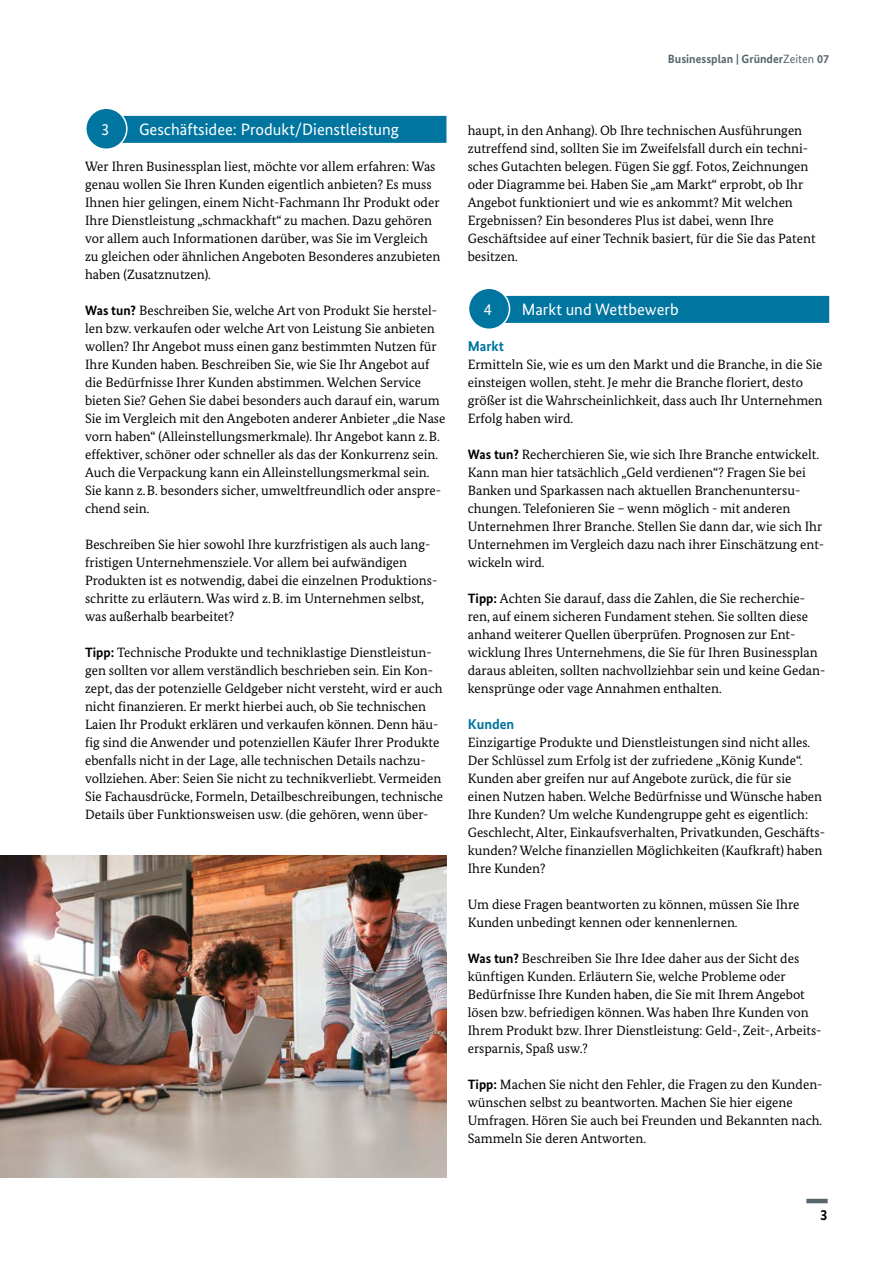
<style>
.page{position:relative;width:893px;height:1263px;background:#fff}
.page>*{position:absolute;margin:0;border:0;box-sizing:border-box;transform-origin:0 0}
.t1{font:16.5px "Bundes Sans";color:#fff}
.t2{font:700 15px "Bundes Sans";color:#000}
.t3{font:700 14.25px "Bundes Sans";color:#0075a0}
.t4{font:13.5px/18px "Bundes Serif";color:#000}
.t5{font:700 12px "Bundes Sans";color:#57666d}
.s1{font-weight:400}
.s2{font-family:"Bundes Sans";font-weight:700}
</style>
<div class="page">
<hr style="left:806px;top:1199px;width:22px;height:4px;background:#57666d">
<div style="left:98px;top:116px;width:348px;height:27px;background:#0075a0"></div>
<div style="left:480px;top:296px;width:349px;height:27px;background:#0075a0"></div>
<svg style="left:86px;top:108px;width:41px;height:41px"></svg>
<div style="left:91px;top:116px;width:30px;height:27px;background:#0075a0"></div>
<div style="left:85px;top:107px;width:43px;height:43px;border:2px solid #fff;border-radius:50%"></div>
<img style="left:0;top:855px;width:446px;height:323px">
<svg style="left:468px;top:288px;width:41px;height:41px"></svg>
<div style="left:474px;top:296px;width:30px;height:27px;background:#0075a0"></div>
<div style="left:468px;top:287px;width:42px;height:43px;border:2px solid #fff;border-radius:50%"></div>
<p class="t5" style="left:668px;top:52px;width:163px">Businessplan | Gründer<span class="s1">Zeiten</span> 07</p>
<h3 class="t1" style="left:139px;top:119px;width:262px">Geschäftsidee: Produkt/Dienstleistung</h3>
<p class="t4" style="left:85px;top:157px;width:357px">Wer Ihren Businessplan liest, möchte vor allem erfahren: Was genau wollen Sie Ihren Kunden eigentlich anbieten? Es muss Ihnen hier gelingen, einem Nicht-Fachmann Ihr Produkt oder Ihre Dienstleistung „schmackhaft“ zu machen. Dazu gehören vor allem auch Informationen darüber, was Sie im Vergleich zu gleichen oder ähnlichen Angeboten Besonderes anzubieten haben (Zusatznutzen).</p>
<p class="t4" style="left:85px;top:301px;width:362px"><span class="s2">Was tun?</span> Beschreiben Sie, welche Art von Produkt Sie herstel&shy;len bzw. verkaufen oder welche Art von Leistung Sie anbieten wollen? Ihr Angebot muss einen ganz bestimmten Nutzen für Ihre Kunden haben. Beschreiben Sie, wie Sie Ihr Angebot auf die Bedürfnisse Ihrer Kunden abstimmen. Welchen Service bieten Sie? Gehen Sie dabei besonders auch darauf ein, warum Sie im Vergleich mit den Angeboten anderer Anbieter „die Nase vorn haben“ (Alleinstellungsmerkmale). Ihr Angebot kann z.B. effektiver, schöner oder schneller als das der Konkurrenz sein.<br>Auch die Verpackung kann ein Alleinstellungsmerkmal sein.<br>Sie kann z.B. besonders sicher, umweltfreundlich oder anspre&shy;chend sein.</p>
<p class="t4" style="left:85px;top:535px;width:352px">Beschreiben Sie hier sowohl Ihre kurzfristigen als auch lang-- fristigen Unternehmensziele. Vor allem bei aufwändigen Produkten ist es notwendig, dabei die einzelnen Produktions&shy;schritte zu erläutern. Was wird z.B. im Unternehmen selbst, was außerhalb bearbeitet?</p>
<p class="t4" style="left:85px;top:643px;width:360px"><span class="s2">Tipp:</span> Technische Produkte und techniklastige Dienstleistun&shy;gen sollten vor allem verständlich beschrieben sein. Ein Kon&shy;zept, das der potenzielle Geldgeber nicht versteht, wird er auch nicht finanzieren. Er merkt hierbei auch, ob Sie technischen Laien Ihr Produkt erklären und verkaufen können. Denn häu&shy;fig sind die Anwender und potenziellen Käufer Ihrer Produkte ebenfalls nicht in der Lage, alle technischen Details nachzu&shy;vollziehen. Aber: Seien Sie nicht zu technikverliebt. Vermeiden Sie Fachausdrücke, Formeln, Detailbeschreibungen, technische Details über Funktionsweisen usw. (die gehören, wenn über-</p>
<h3 class="t1" style="left:101px;top:119px;width:10px">3</h3>
<p class="t4" style="left:468px;top:121px;width:349px">haupt, in den Anhang). Ob Ihre technischen Ausführungen zutreffend sind, sollten Sie im Zweifelsfall durch ein techni&shy;sches Gutachten belegen. Fügen Sie ggf. Fotos, Zeichnungen oder Diagramme bei. Haben Sie „am Markt“ erprobt, ob Ihr Angebot funktioniert und wie es ankommt? Mit welchen Ergebnissen? Ein besonderes Plus ist dabei, wenn Ihre Geschäftsidee auf einer Technik basiert, für die Sie das Patent besitzen.</p>
<h3 class="t1" style="left:484px;top:299px;width:10px">4</h3>
<h3 class="t1" style="left:522px;top:299px;width:158px">Markt und Wettbewerb</h3>
<h4 class="t3" style="left:468px;top:337px;width:38px">Markt</h4>
<p class="t4" style="left:468px;top:355px;width:356px">Ermitteln Sie, wie es um den Markt und die Branche, in die Sie einsteigen wollen, steht. Je mehr die Branche floriert, desto größer ist die Wahrscheinlichkeit, dass auch Ihr Unternehmen Erfolg haben wird.</p>
<p class="t4" style="left:468px;top:445px;width:358px"><span class="s2">Was tun?</span> Recherchieren Sie, wie sich Ihre Branche entwickelt.<br>Kann man hier tatsächlich „Geld verdienen“? Fragen Sie bei Banken und Sparkassen nach aktuellen Branchenuntersu&shy;chungen. Telefonieren Sie – wenn möglich - mit anderen Unternehmen Ihrer Branche. Stellen Sie dann dar, wie sich Ihr Unternehmen im Vergleich dazu nach ihrer Einschätzung ent&shy;wickeln wird.</p>
<p class="t4" style="left:468px;top:589px;width:359px"><span class="s2">Tipp:</span> Achten Sie darauf, dass die Zahlen, die Sie recherchie&shy;ren, auf einem sicheren Fundament stehen. Sie sollten diese anhand weiterer Quellen überprüfen. Prognosen zur Ent&shy;wicklung Ihres Unternehmens, die Sie für Ihren Businessplan daraus ableiten, sollten nachvollziehbar sein und keine Gedan&shy;kensprünge oder vage Annahmen enthalten.</p>
<h4 class="t3" style="left:468px;top:715px;width:48px">Kunden</h4>
<p class="t4" style="left:468px;top:733px;width:359px">Einzigartige Produkte und Dienstleistungen sind nicht alles.<br>Der Schlüssel zum Erfolg ist der zufriedene „König Kunde“.<br>Kunden aber greifen nur auf Angebote zurück, die für sie einen Nutzen haben. Welche Bedürfnisse und Wünsche haben Ihre Kunden? Um welche Kundengruppe geht es eigentlich:<br>Geschlecht, Alter, Einkaufsverhalten, Privatkunden, Geschäfts&shy;kunden? Welche finanziellen Möglichkeiten (Kaufkraft) haben Ihre Kunden?</p>
<p class="t4" style="left:468px;top:895px;width:333px">Um diese Fragen beantworten zu können, müssen Sie Ihre<br>Kunden unbedingt kennen oder kennenlernen.</p>
<p class="t4" style="left:468px;top:949px;width:355px"><span class="s2">Was tun?</span> Beschreiben Sie Ihre Idee daher aus der Sicht des künftigen Kunden. Erläutern Sie, welche Probleme oder Bedürfnisse Ihre Kunden haben, die Sie mit Ihrem Angebot lösen bzw. befriedigen können. Was haben Ihre Kunden von Ihrem Produkt bzw. Ihrer Dienstleistung: Geld-, Zeit-, Arbeits&shy;ersparnis, Spaß usw.?</p>
<p class="t4" style="left:468px;top:1075px;width:356px"><span class="s2">Tipp:</span> Machen Sie nicht den Fehler, die Fragen zu den Kunden&shy;wünschen selbst zu beantworten. Machen Sie hier eigene Umfragen. Hören Sie auch bei Freunden und Bekannten nach.<br>Sammeln Sie deren Antworten.</p>
<p class="t2" style="left:820px;top:1206px;width:9px">3</p>
</div>
